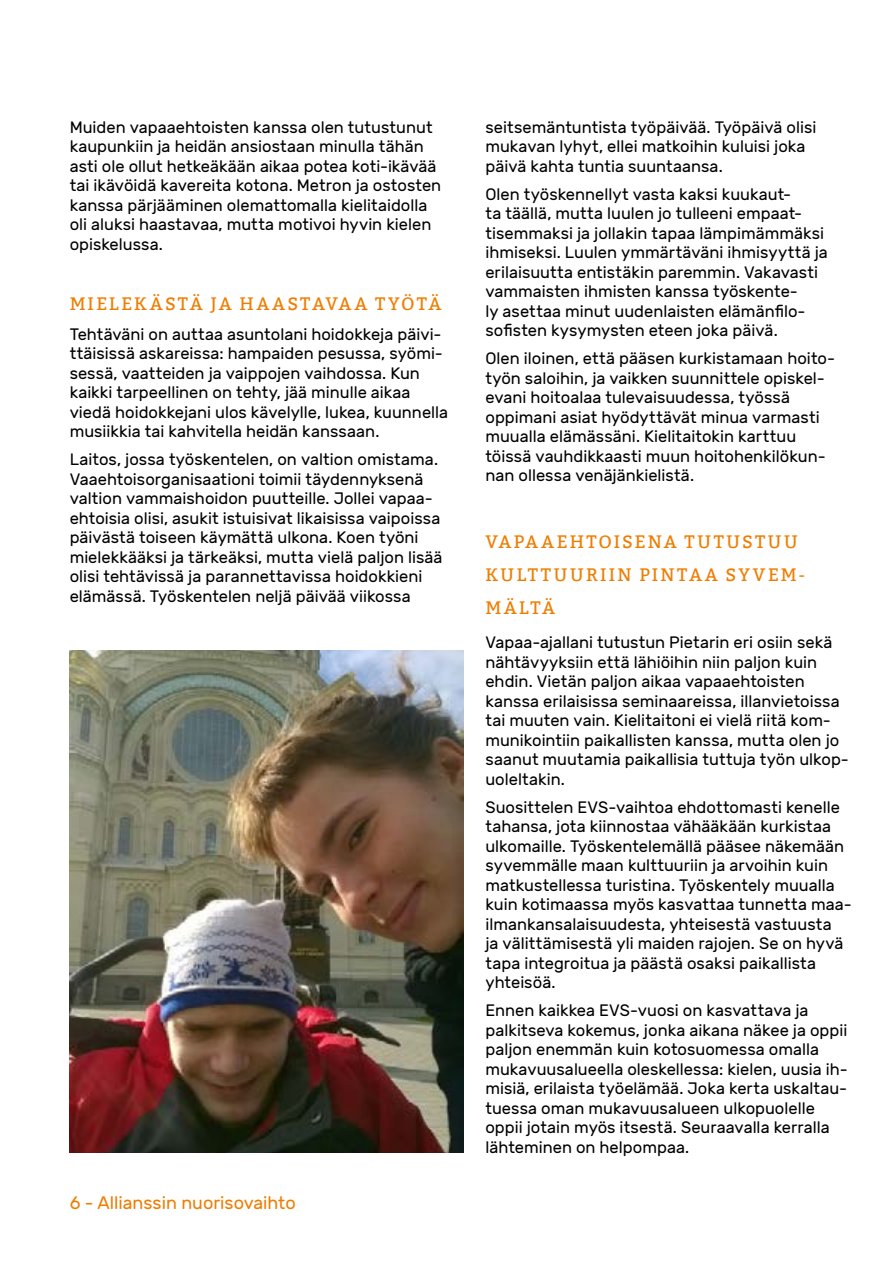
<style>
.page{position:relative;width:893px;height:1263px;background:#fff}
.page>*{position:absolute;margin:0;border:0;box-sizing:border-box;transform-origin:0 0}
.t1{font:18px/33px "Bitter";letter-spacing:.12em;color:#ef7d00}
.t2{font:18px "Rubik";color:#ef7d00}
.t3{font:16.5px/19.5px "Rubik";color:#000}
</style>
<div class="page">
<img style="left:70px;top:651px;width:393px;height:501px">
<p class="t3" style="left:70px;top:118px;width:373px">Muiden vapaaehtoisten kanssa olen tutustunut kaupunkiin ja heidän ansiostaan minulla tähän asti ole ollut hetkeäkään aikaa potea koti-ikävää tai ikävöidä kavereita kotona. Metron ja ostosten kanssa pärjääminen olemattomalla kielitaidolla oli aluksi haastavaa, mutta motivoi hyvin kielen opiskelussa.</p>
<p class="t1" style="left:70px;top:288px;width:373px">MIELEKÄSTÄ JA HAASTAVAA TYÖTÄ</p>
<p class="t3" style="left:70px;top:325px;width:380px">Tehtäväni on auttaa asuntolani hoidokkeja päivi&shy;ttäisissä askareissa: hampaiden pesussa, syömi&shy;sessä, vaatteiden ja vaippojen vaihdossa. Kun kaikki tarpeellinen on tehty, jää minulle aikaa viedä hoidokkejani ulos kävelylle, lukea, kuunnella musiikkia tai kahvitella heidän kanssaan.</p>
<p class="t3" style="left:70px;top:450px;width:374px">Laitos, jossa työskentelen, on valtion omistama.<br>Vaaehtoisorganisaationi toimii täydennyksenä valtion vammaishoidon puutteille. Jollei vapaa&shy;ehtoisia olisi, asukit istuisivat likaisissa vaipoissa päivästä toiseen käymättä ulkona. Koen työni mielekkääksi ja tärkeäksi, mutta vielä paljon lisää olisi tehtävissä ja parannettavissa hoidokkieni elämässä. Työskentelen neljä päivää viikossa</p>
<p class="t2" style="left:70px;top:1193px;width:228px">6 - Allianssin nuorisovaihto</p>
<p class="t3" style="left:485px;top:118px;width:332px">seitsemäntuntista työpäivää. Työpäivä olisi mukavan lyhyt, ellei matkoihin kuluisi joka päivä kahta tuntia suuntaansa.</p>
<p class="t3" style="left:485px;top:185px;width:344px">Olen työskennellyt vasta kaksi kuukaut-<br>ta täällä, mutta luulen jo tulleeni empaat&shy;tisemmaksi ja jollakin tapaa lämpimämmäksi ihmiseksi. Luulen ymmärtäväni ihmisyyttä ja erilaisuutta entistäkin paremmin. Vakavasti vammaisten ihmisten kanssa työskente-<br>ly asettaa minut uudenlaisten elämänfilo&shy;sofisten kysymysten eteen joka päivä.</p>
<p class="t3" style="left:485px;top:349px;width:351px">Olen iloinen, että pääsen kurkistamaan hoito&shy;työn saloihin, ja vaikken suunnittele opiskel&shy;evani hoitoalaa tulevaisuudessa, työssä oppimani asiat hyödyttävät minua varmasti muualla elämässäni. Kielitaitokin karttuu töissä vauhdikkaasti muun hoitohenkilökun&shy;nan ollessa venäjänkielistä.</p>
<p class="t1" style="left:485px;top:526px;width:321px">VAPAAEHTOISENA TUTUSTUU<br>KULTTUURIIN PINTAA SYVEM-<br>MÄLTÄ</p>
<p class="t3" style="left:485px;top:633px;width:365px">Vapaa-ajallani tutustun Pietarin eri osiin sekä nähtävyyksiin että lähiöihin niin paljon kuin ehdin. Vietän paljon aikaa vapaaehtoisten kanssa erilaisissa seminaareissa, illanvietoissa tai muuten vain. Kielitaitoni ei vielä riitä kom&shy;munikointiin paikallisten kanssa, mutta olen jo saanut muutamia paikallisia tuttuja työn ulkop&shy;uoleltakin.</p>
<p class="t3" style="left:485px;top:798px;width:368px">Suosittelen EVS-vaihtoa ehdottomasti kenelle tahansa, jota kiinnostaa vähääkään kurkistaa ulkomaille. Työskentelemällä pääsee näkemään syvemmälle maan kulttuuriin ja arvoihin kuin matkustellessa turistina. Työskentely muualla kuin kotimaassa myös kasvattaa tunnetta maa&shy;ilmankansalaisuudesta, yhteisestä vastuusta<br>ja välittämisestä yli maiden rajojen. Se on hyvä tapa integroitua ja päästä osaksi paikallista yhteisöä.</p>
<p class="t3" style="left:485px;top:1001px;width:364px">Ennen kaikkea EVS-vuosi on kasvattava ja palkitseva kokemus, jonka aikana näkee ja oppii paljon enemmän kuin kotosuomessa omalla mukavuusalueella oleskellessa: kielen, uusia ih&shy;misiä, erilaista työelämää. Joka kerta uskaltau&shy;tuessa oman mukavuusalueen ulkopuolelle oppii jotain myös itsestä. Seuraavalla kerralla lähteminen on helpompaa.</p>
</div>
